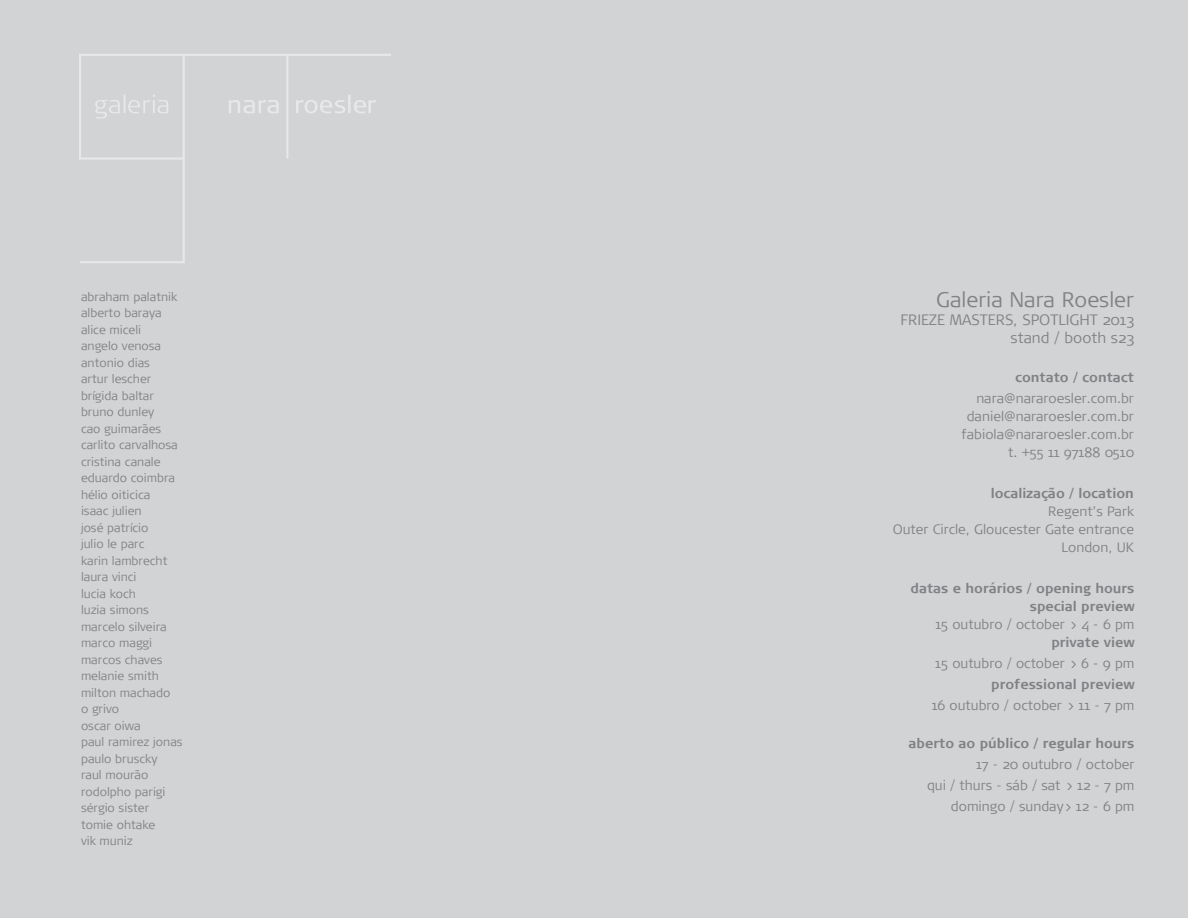
<style>
.page{position:relative;width:1188px;height:918px;background:#d1d3d4}
.page>*{position:absolute;margin:0;border:0;box-sizing:border-box;transform-origin:0 0}
.t1{font:300 21px "Signa";color:#808285}
.t2{font:300 15px/18px "Signa";color:#808285;text-align:right}
.t3{font:300 13.5px/18px "Signa";color:#808285;text-align:right}
.t4{font:700 13.5px/18px "Signa";color:#808285;text-align:right}
.t5{font:300 12px/16.5px "Signa";color:#808285}
</style>
<div class="page">
<svg style="left:79px;top:54px;width:312px;height:209px"></svg>
<svg style="left:229px;top:95px;width:147px;height:18px"></svg>
<p class="t5" style="left:81px;top:288px;width:103px">abraham palatnik alberto baraya alice miceli<br>angelo venosa antonio dias<br>artur lescher brígida baltar bruno dunley<br>cao guimarães carlito carvalhosa cristina canale eduardo coimbra hélio oiticica<br>isaac julien<br>josé patrício<br>julio le parc<br>karin lambrecht laura vinci<br>lucia koch<br>luzia simons marcelo silveira marco maggi marcos chaves melanie smith milton machado<br>o grivo<br>oscar oiwa<br>paul ramirez jonas paulo bruscky<br>raul mourão rodolpho parigi sérgio sister tomie ohtake<br>vik muniz</p>
<h1 class="t1" style="left:936px;top:288px;width:199px">Galeria Nara Roesler</h1>
<p class="t2" style="left:901px;top:311px;width:235px">FRIEZE MASTERS, SPOTLIGHT 2013 stand / booth s23</p>
<p class="t4" style="left:1015px;top:369px;width:120px">contato / contact</p>
<p class="t3" style="left:962px;top:390px;width:174px">nara@nararoesler.com.br daniel@nararoesler.com.br fabiola@nararoesler.com.br t. +55 11 97188 0510</p>
<p class="t4" style="left:991px;top:484px;width:145px">localização / location</p>
<p class="t3" style="left:893px;top:502px;width:243px">Regent’s Park<br>Outer Circle, Gloucester Gate entrance<br>London, UK</p>
<p class="t4" style="left:910px;top:580px;width:226px">datas e horários / opening hours special preview</p>
<p class="t3" style="left:935px;top:616px;width:201px">15 outubro / october &gt; 4 - 6 pm</p>
<p class="t4" style="left:1051px;top:634px;width:85px">private view</p>
<p class="t3" style="left:935px;top:655px;width:201px">15 outubro / october &gt; 6 - 9 pm</p>
<p class="t4" style="left:991px;top:676px;width:145px">professional preview</p>
<p class="t3" style="left:932px;top:697px;width:204px">16 outubro / october &gt; 11 - 7 pm</p>
<p class="t4" style="left:909px;top:734px;width:227px">aberto ao público / regular hours</p>
<p class="t3" style="left:927px;top:754px;width:209px;line-height:21px">17 - 20 outubro / october<br>qui / thurs - sáb / sat &gt; 12 - 7 pm domingo / sunday&gt; 12 - 6 pm</p>
</div>
